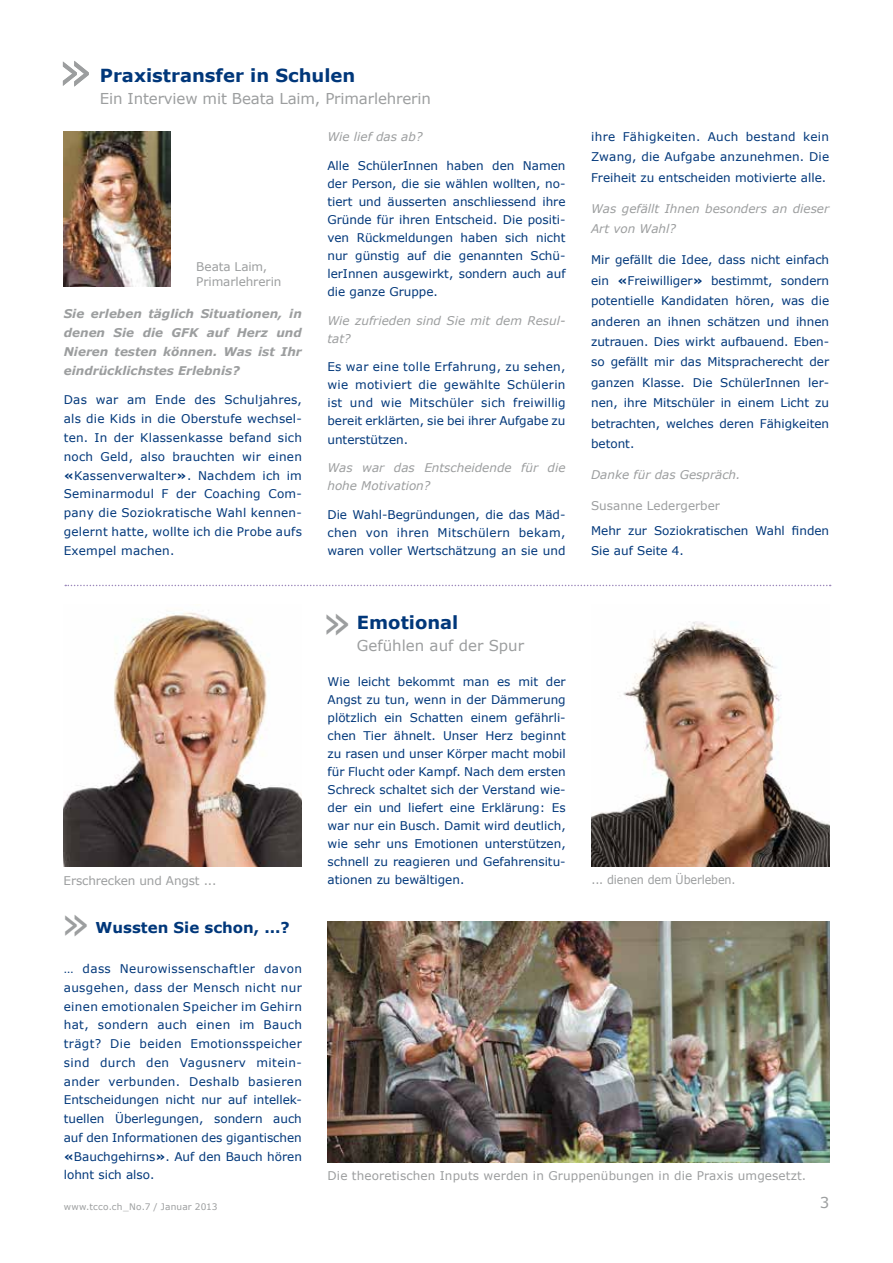
<style>
.page{position:relative;width:893px;height:1263px;background:#fff}
.page>*{position:absolute;margin:0;border:0;box-sizing:border-box;transform-origin:0 0}
.t1{font:54px "Verdana";color:#9c9e9f}
.t2{font:45px "Verdana";color:#9c9e9f}
.t3{font:700 18px "Verdana";color:#00377a}
.t4{font:15px "Verdana";letter-spacing:-.01em;color:#9c9e9f}
.t5{font:700 15px "Verdana";color:#00377a}
.t6{font:12px/18px "Verdana";color:#00377a;text-align:justify}
.t7{font:italic 12px/18px "Verdana";color:#9c9e9f}
.t8{font:12px/15px "Verdana";color:#9c9e9f}
.t9{font:italic 700 12px/18.9px "Verdana";color:#9c9e9f;text-align:justify}
.t10{font:12px "Verdana";color:#9c9e9f;scale:.93 1}
.t11{font:9px "Verdana";letter-spacing:.015em;color:#9c9e9f}
.s1{font-weight:700}
</style>
<div class="page">
<img style="left:64px;top:132px;width:106px;height:154px">
<img style="left:327px;top:922px;width:502px;height:240px">
<img style="left:64px;top:612px;width:238px;height:255px">
<img style="left:591px;top:621px;width:238px;height:246px">
<svg style="left:65px;top:585px;width:766px;height:1px"></svg>
<h1 class="t1" style="left:58px;top:37px;width:36px">»</h1>
<h3 class="t3" style="left:100px;top:64px;width:257px">Praxistransfer in Schulen</h3>
<p class="t4" style="left:100px;top:89px;width:333px">Ein Interview mit Beata Laim, Primarlehrerin</p>
<p class="t8" style="left:196px;top:260px;width:87px">Beata Laim,<br>Primarlehrerin</p>
<p class="t9" style="left:64px;top:304px;width:240px">Sie erleben täglich Situationen, in denen Sie die GFK auf Herz und Nieren testen können. Was ist Ihr eindrücklichstes Erlebnis?</p>
<p class="t6" style="left:64px;top:390px;width:240px;line-height:18.9px">Das war am Ende des Schuljahres, als die Kids in die Oberstufe wechsel&shy;ten. In der Klassenkasse befand sich noch Geld, also brauchten wir einen <span class="s1">«</span>Kassenverwalter<span class="s1">»</span>. Nachdem ich im Seminarmodul F der Coaching Com&shy;pany die Soziokratische Wahl kennen&shy;gelernt hatte, wollte ich die Probe aufs Exempel machen.</p>
<p class="t7" style="left:327px;top:128px;width:97px">Wie lief das ab?</p>
<p class="t6" style="left:327px;top:157px;width:240px">Alle SchülerInnen haben den Namen der Person, die sie wählen wollten, no&shy;tiert und äusserten anschliessend ihre Gründe für ihren Entscheid. Die positi&shy;ven Rückmeldungen haben sich nicht nur günstig auf die genannten Schü&shy;lerInnen ausgewirkt, sondern auch auf die ganze Gruppe.</p>
<p class="t7" style="left:327px;top:311px;width:240px">Wie zufrieden sind Sie mit dem Resul&shy;tat?</p>
<p class="t6" style="left:327px;top:358px;width:240px">Es war eine tolle Erfahrung, zu sehen, wie motiviert die gewählte Schülerin ist und wie Mitschüler sich freiwillig bereit erklärten, sie bei ihrer Aufgabe zu unterstützen.</p>
<p class="t7" style="left:327px;top:459px;width:240px">Was war das Entscheidende für die hohe Motivation?</p>
<p class="t6" style="left:327px;top:506px;width:240px">Die Wahl-Begründungen, die das Mäd&shy;chen von ihren Mitschülern bekam, waren voller Wertschätzung an sie und</p>
<h2 class="t2" style="left:323px;top:594px;width:31px">»</h2>
<h3 class="t3" style="left:357px;top:611px;width:103px">Emotional</h3>
<p class="t4" style="left:357px;top:636px;width:169px">Gefühlen auf der Spur</p>
<p class="t6" style="left:591px;top:127px;width:240px;line-height:20.4px">ihre Fähigkeiten. Auch bestand kein Zwang, die Aufgabe anzunehmen. Die Freiheit zu entscheiden motivierte alle.</p>
<p class="t7" style="left:591px;top:198px;width:240px;line-height:20.4px">Was gefällt Ihnen besonders an dieser<br>Art von Wahl?</p>
<p class="t6" style="left:591px;top:250px;width:240px;line-height:20.4px">Mir gefällt die Idee, dass nicht einfach ein <span class="s1">«</span>Freiwilliger<span class="s1">»</span> bestimmt, sondern potentielle Kandidaten hören, was die anderen an ihnen schätzen und ihnen zutrauen. Dies wirkt aufbauend. Eben&shy;so gefällt mir das Mitspracherecht der ganzen Klasse. Die SchülerInnen ler&shy;nen, ihre Mitschüler in einem Licht zu betrachten, welches deren Fähigkeiten betont.</p>
<p class="t7" style="left:591px;top:466px;width:151px">Danke für das Gespräch.</p>
<p class="t8" style="left:591px;top:498px;width:130px">Susanne Ledergerber</p>
<p class="t6" style="left:591px;top:520px;width:240px;line-height:20.4px">Mehr zur Soziokratischen Wahl finden<br>Sie auf Seite 4.</p>
<p class="t6" style="left:328px;top:673px;width:240px">Wie leicht bekommt man es mit der Angst zu tun, wenn in der Dämmerung plötzlich ein Schatten einem gefährli&shy;chen Tier ähnelt. Unser Herz beginnt zu rasen und unser Körper macht mobil für Flucht oder Kampf. Nach dem ersten Schreck schaltet sich der Verstand wie&shy;der ein und liefert eine Erklärung: Es war nur ein Busch. Damit wird deutlich, wie sehr uns Emotionen unterstützen, schnell zu reagieren und Gefahrensitu&shy;ationen zu bewältigen.</p>
<p class="t8" style="left:64px;top:873px;width:154px">Erschrecken und Angst ...</p>
<p class="t10" style="left:591px;top:872px;width:157px">... dienen dem Überleben.</p>
<h2 class="t2" style="left:62px;top:895px;width:31px">»</h2>
<p class="t5" style="left:96px;top:918px;width:196px">Wussten Sie schon, ...?</p>
<p class="t6" style="left:64px;top:959px;width:240px;line-height:18.8px">… dass Neurowissenschaftler davon ausgehen, dass der Mensch nicht nur einen emotionalen Speicher im Gehirn hat, sondern auch einen im Bauch trägt? Die beiden Emotionsspeicher sind durch den Vagusnerv mitein&shy;ander verbunden. Deshalb basieren Entscheidungen nicht nur auf intellek&shy;tuellen Überlegungen, sondern auch auf den Informationen des gigantischen <span class="s1">«</span>Bauchgehirns<span class="s1">»</span>. Auf den Bauch hören lohnt sich also.</p>
<p class="t8" style="left:328px;top:1168px;width:480px">Die theoretischen Inputs werden in Gruppenübungen in die Praxis umgesetzt.</p>
<p class="t11" style="left:64px;top:1201px;width:155px">www.tcco.ch_No.7 / Januar 2013</p>
<p class="t4" style="left:820px;top:1193px;width:11px">3</p>
</div>
